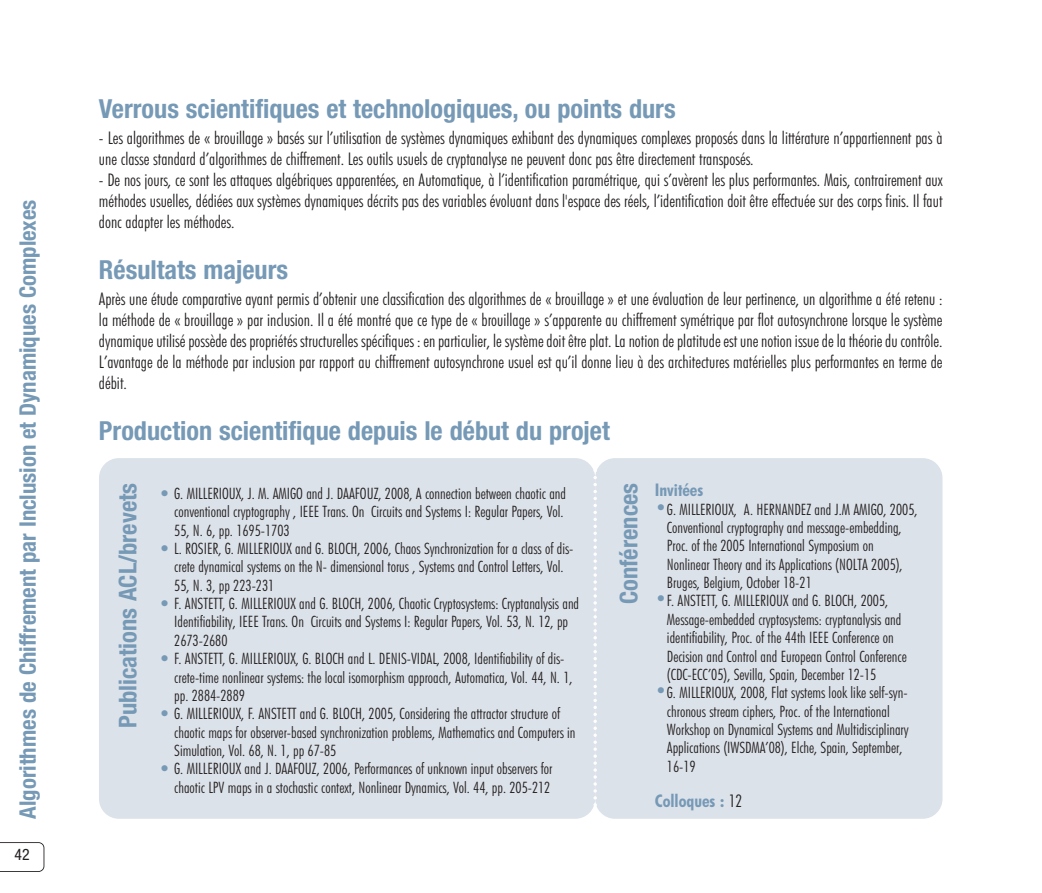
<style>
.page{position:relative;width:1042px;height:893px;background:#fff}
.page>*{position:absolute;margin:0;border:0;box-sizing:border-box;transform-origin:0 0}
.t1{font:700 condensed 26.25px "Helvetica Neue LT Std";color:#7699b6}
.t2{font:700 condensed 24.5px "Helvetica Neue LT Std";color:#7699b6}
.t3{font:700 condensed 22.75px "Helvetica Neue LT Std";color:#7699b6}
.t4{font:300 condensed 17.5px/21px "Futura BT";color:#231f1f;text-align:justify}
.t5{font:700 condensed 17.5px "Futura BT";color:#7699b6}
.t6{font:300 condensed 15.75px/18.4px "Futura BT";color:#231f1f}
.t7{font:condensed 15.75px "Helvetica Neue LT Std";color:#231f1f}
.s1{font-size:21px;color:#7699b6}
.s2{font-weight:300;color:#231f1f}
</style>
<div class="page">
<svg style="left:0;top:842px;width:44px;height:30px"></svg>
<div style="left:99px;top:458px;width:496px;height:361px;background:#dce2ea;border-radius:20px"></div>
<div style="left:595px;top:458px;width:347px;height:361px;background:#dce2ea;border-radius:20px"></div>
<svg style="left:593px;top:470px;width:4px;height:337px"></svg>
<h3 class="t3" style="left:20px;top:819px;width:621px;rotate:-90deg">Algorithmes de Chiffrement par Inclusion et Dynamiques Complexes</h3>
<p class="t7" style="left:15px;top:849px;width:17px">42</p>
<h1 class="t1" style="left:99px;top:99px;width:578px">Verrous scientifiques et technologiques, ou points durs</h1>
<p class="t4" style="left:99px;top:128px;width:845px">- Les algorithmes de « brouillage » basés sur l’utilisation de systèmes dynamiques exhibant des dynamiques complexes proposés dans la littérature n’appartiennent pas à une classe standard d’algorithmes de chiffrement. Les outils usuels de cryptanalyse ne peuvent donc pas être directement transposés.</p>
<p class="t4" style="left:99px;top:170px;width:845px">- De nos jours, ce sont les attaques algébriques apparentées, en Automatique, à l’identification paramétrique, qui s’avèrent les plus performantes. Mais, contrairement aux méthodes usuelles, dédiées aux systèmes dynamiques décrits pas des variables évoluant dans l'espace des réels, l’identification doit être effectuée sur des corps finis. Il faut donc adapter les méthodes.</p>
<h1 class="t1" style="left:99px;top:260px;width:191px">Résultats majeurs</h1>
<p class="t4" style="left:99px;top:289px;width:845px">Après une étude comparative ayant permis d’obtenir une classification des algorithmes de « brouillage » et une évaluation de leur pertinence, un algorithme a été retenu : la méthode de « brouillage » par inclusion. Il a été montré que ce type de « brouillage » s’apparente au chiffrement symétrique par flot autosynchrone lorsque le système dynamique utilisé possède des propriétés structurelles spécifiques : en particulier, le système doit être plat. La notion de platitude est une notion issue de la théorie du contrôle.<br>L’avantage de la méthode par inclusion par rapport au chiffrement autosynchrone usuel est qu’il donne lieu à des architectures matérielles plus performantes en terme de débit.</p>
<h1 class="t1" style="left:99px;top:421px;width:512px">Production scientifique depuis le début du projet</h1>
<h2 class="t2" style="left:119px;top:728px;width:246px;rotate:-90deg">Publications ACL/brevets</h2>
<p class="t6" style="left:174px;top:485px;width:393px;text-indent:-16px"><span class="s1">•</span> G. MILLERIOUX, J. M. AMIGO and J. DAAFOUZ, 2008, A connection between chaotic and conventional cryptography , IEEE Trans. On Circuits and Systems I: Regular Papers, Vol.<br>55, N. 6, pp. 1695-1703</p>
<p class="t6" style="left:174px;top:540px;width:401px;text-indent:-16px"><span class="s1">•</span> L. ROSIER, G. MILLERIOUX and G. BLOCH, 2006, Chaos Synchronization for a class of dis&shy;crete dynamical systems on the N- dimensional torus , Systems and Control Letters, Vol.<br>55, N. 3, pp 223-231</p>
<p class="t6" style="left:174px;top:595px;width:406px;text-indent:-16px"><span class="s1">•</span> F. ANSTETT, G. MILLERIOUX and G. BLOCH, 2006, Chaotic Cryptosystems: Cryptanalysis and<br>Identifiability, IEEE Trans. On Circuits and Systems I: Regular Papers, Vol. 53, N. 12, pp<br>2673-2680</p>
<p class="t6" style="left:174px;top:650px;width:400px;text-indent:-16px"><span class="s1">•</span> F. ANSTETT, G. MILLERIOUX, G. BLOCH and L. DENIS-VIDAL, 2008, Identifiability of dis&shy;crete-time nonlinear systems: the local isomorphism approach, Automatica, Vol. 44, N. 1, pp. 2884-2889</p>
<p class="t6" style="left:174px;top:705px;width:403px;text-indent:-16px"><span class="s1">•</span> G. MILLERIOUX, F. ANSTETT and G. BLOCH, 2005, Considering the attractor structure of chaotic maps for observer-based synchronization problems, Mathematics and Computers in<br>Simulation, Vol. 68, N. 1, pp 67-85</p>
<p class="t6" style="left:158px;top:760px;width:395px;text-align:right"><span class="s1">•</span> G. MILLERIOUX and J. DAAFOUZ, 2006, Performances of unknown input observers for chaotic LPV maps in a stochastic context, Nonlinear Dynamics, Vol. 44, pp. 205-212</p>
<h2 class="t2" style="left:620px;top:604px;width:123px;rotate:-90deg">Conférences</h2>
<p class="t5" style="left:655px;top:483px;width:50px">Invitées</p>
<p class="t6" style="left:667px;top:501px;width:252px;text-indent:-12px"><span class="s1">•</span>G. MILLERIOUX, A. HERNANDEZ and J.M AMIGO, 2005, Conventional cryptography and message-embedding, Proc. of the 2005 International Symposium on Nonlinear Theory and its Applications (NOLTA 2005), Bruges, Belgium, October 18-21</p>
<p class="t6" style="left:667px;top:592px;width:241px;text-indent:-12px"><span class="s1">•</span>F. ANSTETT, G. MILLERIOUX and G. BLOCH, 2005, Message-embedded cryptosystems: cryptanalysis and identifiability, Proc. of the 44th IEEE Conference on Decision and Control and European Control Conference (CDC-ECC’05), Sevilla, Spain, December 12-15</p>
<p class="t6" style="left:667px;top:684px;width:243px;text-indent:-12px"><span class="s1">•</span>G. MILLERIOUX, 2008, Flat systems look like self-syn&shy;chronous stream ciphers, Proc. of the International Workshop on Dynamical Systems and Multidisciplinary Applications (IWSDMA’08), Elche, Spain, September, 16-19</p>
<p class="t5" style="left:655px;top:793px;width:89px">Colloques : <span class="s2">12</span></p>
</div>
